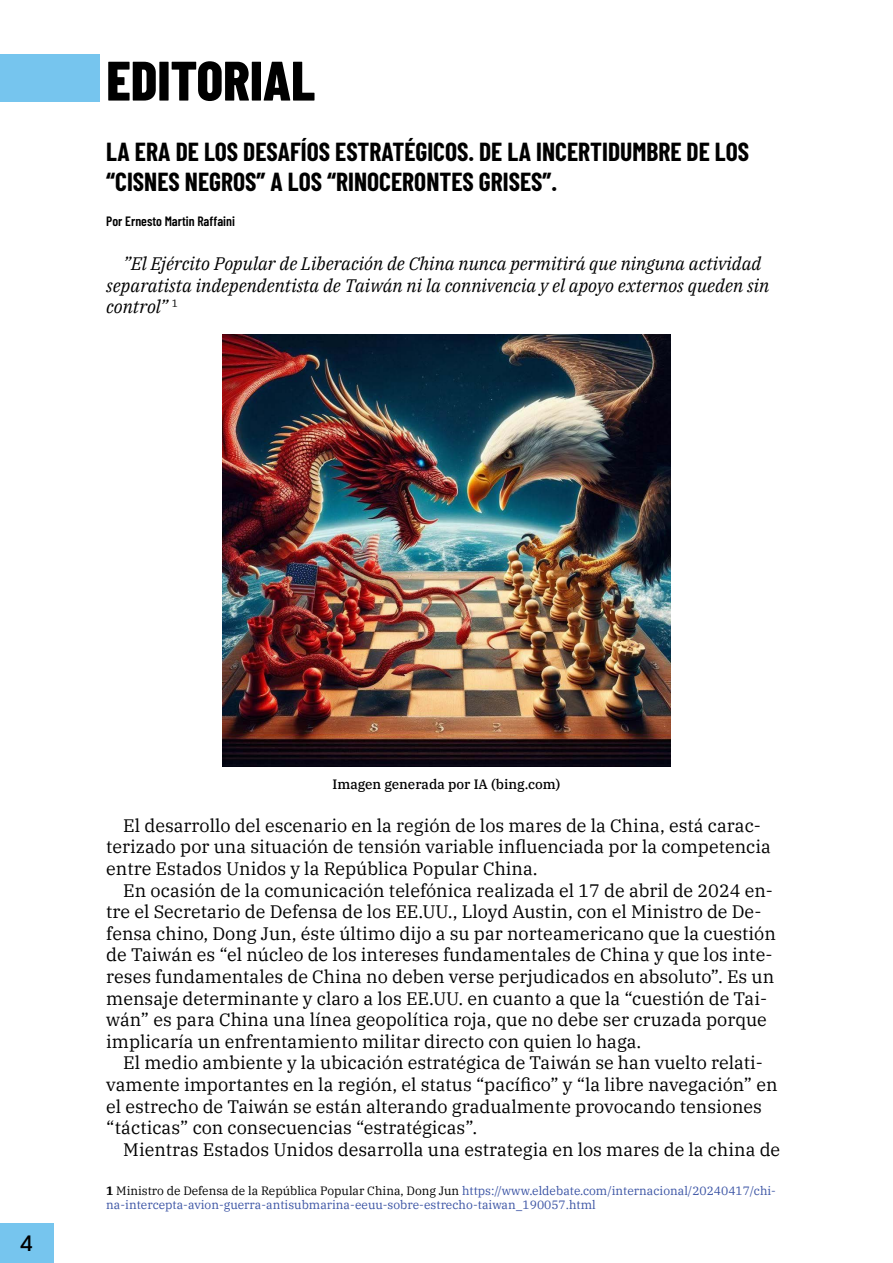
<style>
.page{position:relative;width:893px;height:1263px;background:#fff}
.page>*{position:absolute;margin:0;border:0;box-sizing:border-box;transform-origin:0 0}
.t1{font:800 55.5px "Barlow Condensed";color:#000}
.t2{font:700 25.5px/30px "Barlow Condensed";color:#000}
.t3{font:500 21px "ITC Avant Garde Std";color:#000}
.t4{font:18px/21.6px "IBM Plex Serif";color:#000}
.t5{font:italic 18px/21.6px "IBM Plex Serif";color:#000}
.t6{font:500 13.5px "IBM Plex Serif";color:#000}
.t7{font:600 13.5px "Barlow Condensed";color:#000}
.t8{font:12px/14.4px "IBM Plex Serif";color:#3a53a4}
.s1{font-weight:700;color:#000}
.s2{color:#000}
</style>
<div class="page">
<div style="left:0;top:1224px;width:54px;height:39px;background:#76c5ee"></div>
<div style="left:0;top:54px;width:99px;height:47px;background:#76c5ee"></div>
<img style="left:223px;top:335px;width:447px;height:432px">
<h1 class="t1" style="left:106px;top:41px;width:211px">EDITORIAL</h1>
<h2 class="t2" style="left:106px;top:136px;width:644px">LA ERA DE LOS DESAFÍOS ESTRATÉGICOS. DE LA INCERTIDUMBRE DE LOS “CISNES NEGROS” A LOS “RINOCERONTES GRISES”.</h2>
<p class="t7" style="left:106px;top:211px;width:130px">Por Ernesto Martin Raffaini</p>
<p class="t5" style="left:106px;top:251px;width:665px;text-indent:17px">”El Ejército Popular de Liberación de China nunca permitirá que ninguna actividad separatista independentista de Taiwán ni la connivencia y el apoyo externos queden sin control” <sup>1</sup></p>
<p class="t3" style="left:21px;top:1231px;width:14px">4</p>
<p class="t6" style="left:333px;top:773px;width:229px">Imagen generada por IA (bing.com)</p>
<p class="t4" style="left:106px;top:813px;width:666px;text-indent:17px">El desarrollo del escenario en la región de los mares de la China, está carac&shy;terizado por una situación de tensión variable influenciada por la competencia entre Estados Unidos y la República Popular China.</p>
<p class="t4" style="left:106px;top:878px;width:671px;text-indent:17px">En ocasión de la comunicación telefónica realizada el 17 de abril de 2024 en&shy;tre el Secretario de Defensa de los EE.UU., Lloyd Austin, con el Ministro de De&shy;fensa chino, Dong Jun, éste último dijo a su par norteamericano que la cuestión de Taiwán es “el núcleo de los intereses fundamentales de China y que los inte&shy;reses fundamentales de China no deben verse perjudicados en absoluto”. Es un mensaje determinante y claro a los EE.UU. en cuanto a que la “cuestión de Tai&shy;wán” es para China una línea geopolítica roja, que no debe ser cruzada porque implicaría un enfrentamiento militar directo con quien lo haga.</p>
<p class="t4" style="left:106px;top:1051px;width:673px;text-indent:17px">El medio ambiente y la ubicación estratégica de Taiwán se han vuelto relati&shy;vamente importantes en la región, el status “pacífico” y “la libre navegación” en el estrecho de Taiwán se están alterando gradualmente provocando tensiones “tácticas” con consecuencias “estratégicas”.</p>
<p class="t4" style="left:123px;top:1137px;width:658px">Mientras Estados Unidos desarrolla una estrategia en los mares de la china de</p>
<p class="t8" style="left:106px;top:1182px;width:671px"><span class="s1">1</span> <span class="s2">Ministro de Defensa de la República Popular China, Dong Jun</span> https://www.eldebate.com/internacional/20240417/chi&shy;na-intercepta-avion-guerra-antisubmarina-eeuu-sobre-estrecho-taiwan_190057.html</p>
</div>
